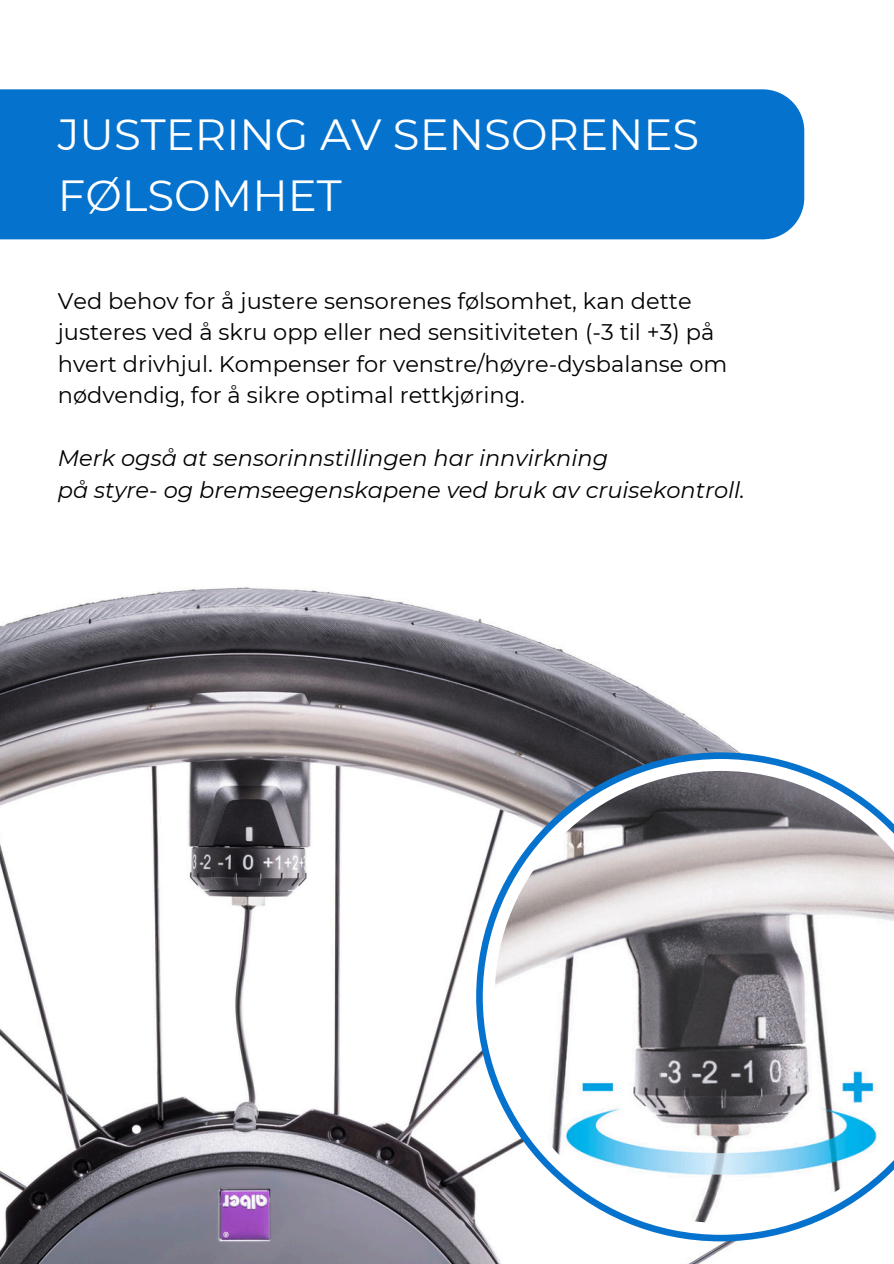
<style>
.page{position:relative;width:894px;height:1264px;background:#fff}
.page>*{position:absolute;margin:0;border:0;box-sizing:border-box;transform-origin:0 0}
.t1{font:43.5px/60.8px "Montserrat";color:#fff}
.t2{font:22.5px/31.5px "Montserrat";color:#000}
.t3{font:italic 22.5px "Montserrat";color:#000}
</style>
<div class="page">
<img style="left:0;top:587px;width:739px;height:676px">
<div style="left:0;top:89px;width:804px;height:150px;background:#0572ce"></div>
<svg style="left:476px;top:752px;width:304px;height:489px"></svg>
<svg style="left:482px;top:759px;width:334px;height:475px"></svg>
<img style="left:494px;top:771px;width:399px;height:451px">
<p class="t1" style="left:58px;top:104px;width:643px">JUSTERING AV SENSORENES<br>FØLSOMHET</p>
<p class="t2" style="left:58px;top:285px;width:671px">Ved behov for å justere sensorenes følsomhet, kan dette justeres ved å skru opp eller ned sensitiviteten (-3 til +3) på hvert drivhjul. Kompenser for venstre/høyre-dysbalanse om nødvendig, for å sikre optimal rettkjøring.</p>
<p class="t3" style="left:58px;top:444px;width:551px">Merk også at sensorinnstillingen har innvirkning</p>
<p class="t3" style="left:58px;top:476px;width:688px">på styre- og bremseegenskapene ved bruk av cruisekontroll.</p>
</div>
